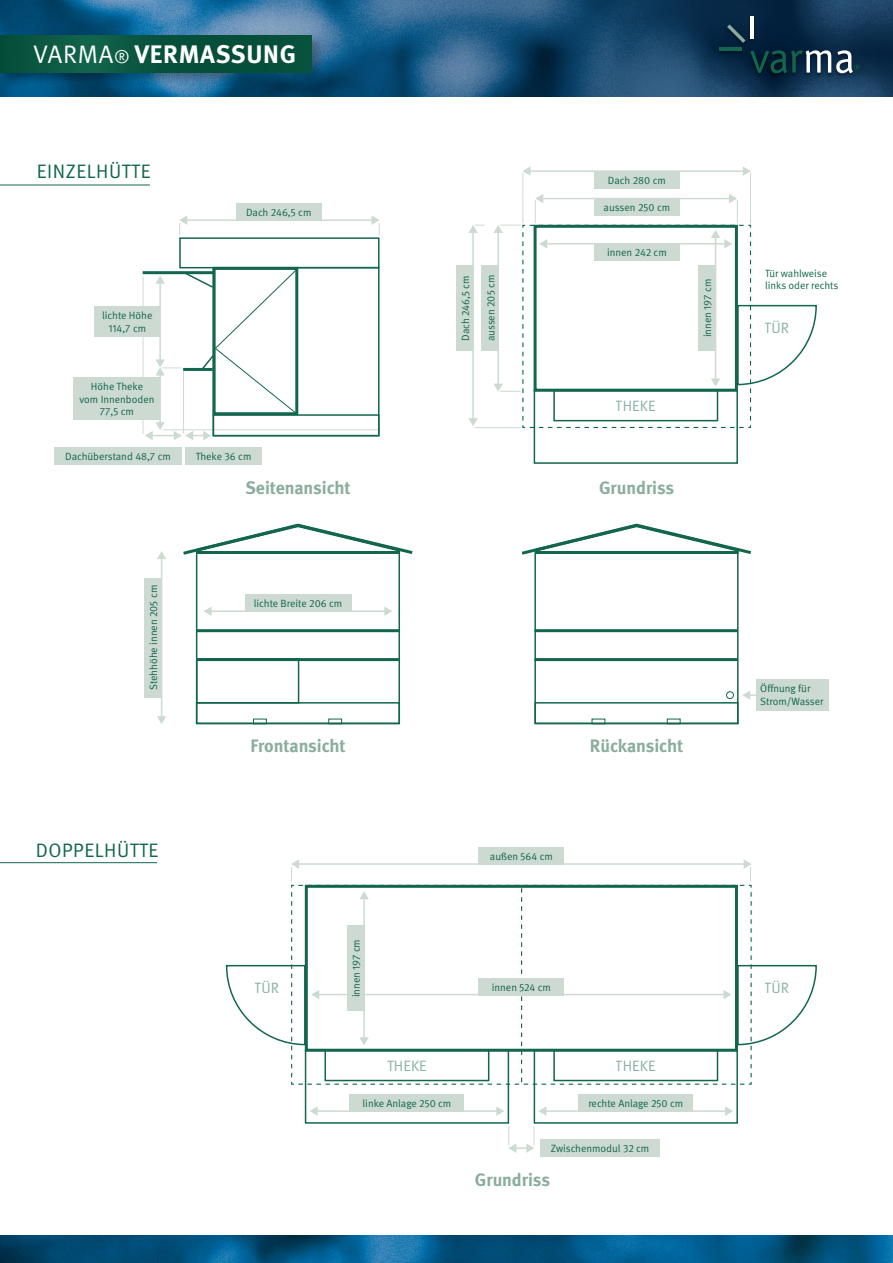
<style>
.page{position:relative;width:893px;height:1263px;background:#fff}
.page>*{position:absolute;margin:0;border:0;box-sizing:border-box;transform-origin:0 0}
.t1{font:700 25.35px "Meta";letter-spacing:.03em;color:#fff}
.t2{font:19.5px "Meta Normal";letter-spacing:.03em;color:#12664d}
.t3{font:700 18px "Meta";color:#8aad9d}
.t4{font:15px "Meta Normal";color:#12664d}
.t5{font:10.5px/12.6px "Meta Normal";color:#12664d}
.t6{font:10.5px "Meta Normal Expert";color:#12664d}
.s1{font-family:"Meta Normal";font-weight:400}
.s2{font-family:"Meta Normal";font-weight:400;font-size:18px}
.s3{font-family:"Meta Normal"}
.s4{font-family:"Meta Normal Expert"}
</style>
<div class="page">
<img style="left:0;top:0;width:156px;height:97px">
<svg style="left:156px;top:0;width:737px;height:97px;background:#1f5278"></svg>
<hr style="left:0;top:862px;width:157px;height:1px;background:#12664d">
<div style="left:305px;top:1049px;width:204px;height:75px;border:2px solid #12664d"></div>
<div style="left:534px;top:1049px;width:204px;height:75px;border:2px solid #12664d"></div>
<div style="left:0;top:32px;width:327px;height:55px;background:#000;opacity:.3"></div>
<div style="left:0;top:35px;width:312px;height:38px;background:linear-gradient(to right,#0d5b44,#054e3a)"></div>
<div style="left:717px;top:16px;width:146px;height:62px;background:#000;opacity:.4"></div>
<svg style="left:720px;top:17px;width:140px;height:56px;background:#193950"></svg>
<img style="left:0;top:1235px;width:893px;height:28px">
<hr style="left:0;top:185px;width:150px;height:1px;background:#12664d">
<div style="left:534px;top:551px;width:205px;height:173px;border:2px solid #12664d"></div>
<svg style="left:521px;top:523px;width:230px;height:34px"></svg>
<hr style="left:536px;top:551px;width:203px;height:3px;background:#12664d">
<div style="left:534px;top:702px;width:205px;height:22px;border:2px solid #12664d"></div>
<hr style="left:162px;top:429px;width:216px;height:1px;background:#ccdad1">
<div style="left:54px;top:448px;width:208px;height:17px;background:#ccdad1"></div>
<div style="left:179px;top:237px;width:200px;height:31px;border:2px solid #12664d"></div>
<div style="left:213px;top:414px;width:166px;height:22px;border:2px solid #12664d"></div>
<div style="left:213px;top:267px;width:166px;height:169px;border:2px solid #12664d"></div>
<hr style="left:182px;top:219px;width:193px;height:2px;background:#ccdad1">
<svg style="left:179px;top:216px;width:8px;height:19px"></svg>
<svg style="left:371px;top:215px;width:9px;height:20px"></svg>
<svg style="left:236px;top:203px;width:85px;height:16px"></svg>
<svg style="left:74px;top:269px;width:223px;height:171px"></svg>
<div style="left:196px;top:551px;width:204px;height:173px;border:2px solid #12664d"></div>
<svg style="left:183px;top:523px;width:230px;height:34px"></svg>
<div style="left:328px;top:719px;width:14px;height:5px;border:1px solid #12664d"></div>
<hr style="left:161px;top:553px;width:1px;height:164px;background:#ccdad1">
<svg style="left:157px;top:716px;width:9px;height:8px"></svg>
<svg style="left:157px;top:551px;width:9px;height:8px"></svg>
<div style="left:145px;top:578px;width:16px;height:119px;background:#ccdad1"></div>
<hr style="left:208px;top:610px;width:181px;height:2px;background:#ccdad1">
<svg style="left:204px;top:607px;width:8px;height:9px"></svg>
<svg style="left:384px;top:607px;width:8px;height:9px"></svg>
<div style="left:245px;top:594px;width:106px;height:16px;background:#ccdad1"></div>
<hr style="left:197px;top:551px;width:203px;height:3px;background:#12664d">
<div style="left:196px;top:702px;width:204px;height:22px;border:2px solid #12664d"></div>
<div style="left:196px;top:658px;width:103px;height:45px;border:2px solid #12664d"></div>
<hr style="left:196px;top:629px;width:203px;height:3px;background:#12664d">
<hr style="left:534px;top:629px;width:204px;height:3px;background:#12664d">
<hr style="left:196px;top:658px;width:203px;height:3px;background:#12664d">
<hr style="left:534px;top:658px;width:204px;height:3px;background:#12664d">
<div style="left:534px;top:390px;width:204px;height:74px;border:2px solid #12664d"></div>
<hr style="left:522px;top:173px;width:1px;height:50px;background:#ccdad1">
<hr style="left:750px;top:173px;width:1px;height:50px;background:#ccdad1">
<hr style="left:528px;top:170px;width:222px;height:2px;background:#ccdad1">
<svg style="left:743px;top:166px;width:8px;height:10px"></svg>
<svg style="left:522px;top:166px;width:9px;height:10px"></svg>
<svg style="left:594px;top:172px;width:85px;height:16px"></svg>
<div style="left:726px;top:691px;width:8px;height:8px;border:1px solid #12664d;border-radius:50%"></div>
<svg style="left:742px;top:680px;width:87px;height:31px;background:#d3dfd7"></svg>
<div style="left:350px;top:1094px;width:114px;height:16px;background:#ccdad1"></div>
<svg style="left:508px;top:1126px;width:27px;height:27px"></svg>
<div style="left:541px;top:1140px;width:119px;height:17px;background:#ccdad1"></div>
<div style="left:578px;top:1094px;width:115px;height:16px;background:#ccdad1"></div>
<hr style="left:541px;top:1110px;width:190px;height:2px;background:#ccdad1">
<svg style="left:539px;top:1107px;width:7px;height:9px"></svg>
<svg style="left:725px;top:1106px;width:8px;height:10px"></svg>
<hr style="left:313px;top:1110px;width:189px;height:2px;background:#ccdad1">
<svg style="left:310px;top:1106px;width:8px;height:10px"></svg>
<svg style="left:496px;top:1106px;width:8px;height:10px"></svg>
<svg style="left:225px;top:847px;width:592px;height:238px"></svg>
<svg style="left:456px;top:194px;width:361px;height:234px"></svg>
<h1 class="t1" style="left:34px;top:39px;width:264px"><span class="s1">VARMA</span><span class="s2">®</span> VERMASSUNG</h1>
<h2 class="t2" style="left:37px;top:160px;width:115px">EINZELHÜTTE</h2>
<p class="t5" style="left:102px;top:309px;width:52px">lichte Höhe</p>
<p class="t6" style="left:108px;top:322px;width:39px">114<span class="s3">,</span>7 <span class="s3">cm</span></p>
<p class="t5" style="left:79px;top:380px;width:77px;text-align:center">Höhe Theke<br>vom Innenboden</p>
<p class="t6" style="left:100px;top:406px;width:36px">77<span class="s3">,</span>5 <span class="s3">cm</span></p>
<p class="t5" style="left:246px;top:206px;width:67px">Dach <span class="s4">246</span>,<span class="s4">5</span> cm</p>
<p class="t5" style="left:65px;top:450px;width:107px">Dachüberstand <span class="s4">48</span>,<span class="s4">7</span> cm</p>
<p class="t5" style="left:196px;top:450px;width:57px">Theke <span class="s4">36</span> cm</p>
<p class="t5" style="left:459px;top:341px;width:67px;rotate:-90deg">Dach <span class="s4">246</span>,<span class="s4">5</span> cm</p>
<p class="t5" style="left:484px;top:341px;width:68px;rotate:-90deg">aussen <span class="s4">205</span> cm</p>
<p class="t5" style="left:608px;top:174px;width:59px">Dach <span class="s4">280</span> cm</p>
<p class="t5" style="left:604px;top:201px;width:68px">aussen <span class="s4">250</span> cm</p>
<p class="t5" style="left:607px;top:246px;width:61px">innen <span class="s4">242</span> cm</p>
<h3 class="t4" style="left:616px;top:397px;width:41px">THEKE</h3>
<h3 class="t3" style="left:245px;top:477px;width:107px">Seitenansicht</h3>
<h3 class="t3" style="left:599px;top:477px;width:77px">Grundriss</h3>
<p class="t5" style="left:701px;top:337px;width:60px;rotate:-90deg">innen <span class="s4">197</span> cm</p>
<p class="t5" style="left:147px;top:690px;width:107px;rotate:-90deg">Stehhöhe innen <span class="s4">205</span> cm</p>
<h2 class="t2" style="left:36px;top:838px;width:124px">DOPPELHÜTTE</h2>
<p class="t5" style="left:254px;top:597px;width:90px">lichte Breite <span class="s4">206</span> cm</p>
<h3 class="t3" style="left:250px;top:735px;width:97px">Frontansicht</h3>
<h3 class="t3" style="left:590px;top:735px;width:95px">Rückansicht</h3>
<p class="t5" style="left:490px;top:849px;width:64px">außen <span class="s4">564</span> cm</p>
<p class="t5" style="left:765px;top:267px;width:75px">Tür wahlweise links oder rechts</p>
<h3 class="t4" style="left:765px;top:319px;width:26px">TÜR</h3>
<p class="t5" style="left:760px;top:682px;width:65px">Öffnung für<br>Strom/Wasser</p>
<p class="t5" style="left:350px;top:997px;width:60px;rotate:-90deg">innen <span class="s4">197</span> cm</p>
<h3 class="t4" style="left:255px;top:979px;width:26px">TÜR</h3>
<h3 class="t4" style="left:765px;top:979px;width:26px">TÜR</h3>
<p class="t5" style="left:492px;top:981px;width:61px">innen <span class="s4">524</span> cm</p>
<h3 class="t4" style="left:387px;top:1057px;width:41px">THEKE</h3>
<h3 class="t4" style="left:616px;top:1057px;width:41px">THEKE</h3>
<p class="t5" style="left:363px;top:1097px;width:90px">linke Anlage <span class="s4">250</span> cm</p>
<p class="t5" style="left:588px;top:1097px;width:96px">rechte Anlage <span class="s4">250</span> cm</p>
<p class="t5" style="left:551px;top:1142px;width:100px">Zwischenmodul <span class="s4">32</span> cm</p>
<h3 class="t3" style="left:475px;top:1169px;width:77px">Grundriss</h3>
</div>
